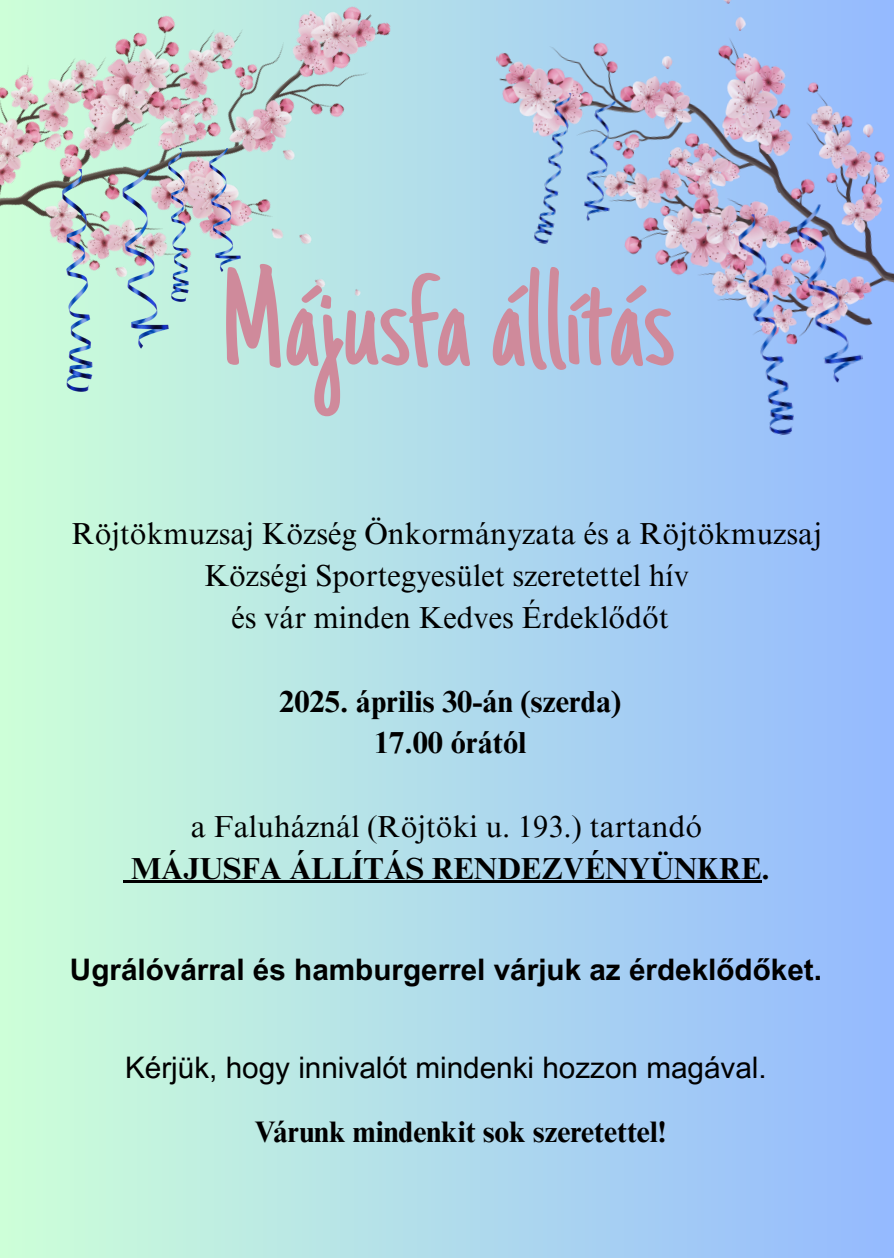
<style>
.page{position:relative;width:894px;height:1258px;background:#fff}
.page>*{position:absolute;margin:0;border:0;box-sizing:border-box;transform-origin:0 0}
.t1{font:141.9px "Just Another Hand";color:#cf8a9b}
.t2{font:30.3px/41.7px "Times NRMT Pro";color:#000;text-align:center}
.t3{font:700 30.3px/41.7px "Times NRMT Pro";color:#000;text-align:center}
.t4{font:700 29.7px "Arial MT Pro";color:#000}
.t5{font:29.7px "Arial MT Pro";color:#000}
.t6{font:700 29.7px "Times NRMT Pro";color:#000}
</style>
<div class="page">
<div style="left:0;top:0;width:892px;height:1257px;background:linear-gradient(to right,#cdffd7,#94b9fe)"></div>
<img style="left:0;top:0;width:509px;height:436px">
<img style="left:460px;top:0;width:433px;height:358px">
<img style="left:62px;top:169px;width:106px;height:223px">
<svg style="left:123px;top:881px;width:8px;height:2px"></svg>
<hr style="left:131px;top:881px;width:630px;height:2px;background:#000">
<img style="left:735px;top:201px;width:137px;height:236px">
<img style="left:168px;top:149px;width:72px;height:153px">
<img style="left:530px;top:91px;width:99px;height:163px">
<p class="t1" style="left:219px;top:265px;width:455px">Májusfa állítás</p>
<p class="t2" style="left:71px;top:517px;width:751px">Röjtökmuzsaj Község Önkormányzata és a Röjtökmuzsaj<br>Községi Sportegyesület szeretettel hív</p>
<p class="t2" style="left:231px;top:600px;width:439px">és vár minden Kedves Érdeklődőt</p>
<p class="t3" style="left:279px;top:684px;width:343px">2025. április 30-án (szerda)<br>17.00 órától</p>
<p class="t2" style="left:191px;top:809px;width:513px">a Faluháznál (Röjtöki u. 193.) tartandó</p>
<p class="t3" style="left:131px;top:851px;width:640px">MÁJUSFA ÁLLÍTÁS RENDEZVÉNYÜNKRE.</p>
<h1 class="t4" style="left:70px;top:959px;width:753px">Ugrálóvárral és hamburgerrel várjuk az érdeklődőket.</h1>
<p class="t5" style="left:125px;top:1056px;width:643px">Kérjük, hogy innivalót mindenki hozzon magával.</p>
<p class="t6" style="left:254px;top:1121px;width:413px">Várunk mindenkit sok szeretettel!</p>
</div>
